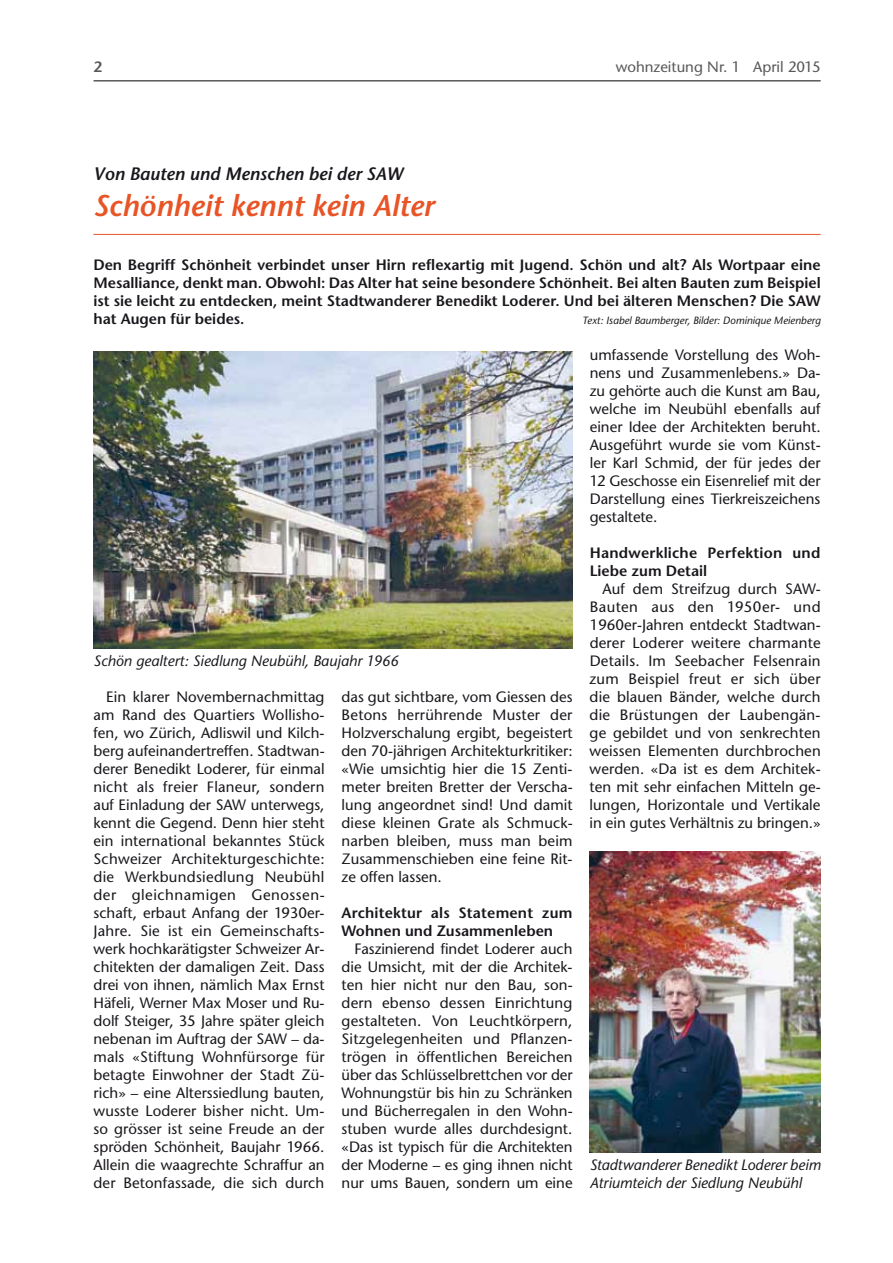
<style>
.page{position:relative;width:893px;height:1263px;background:#fff}
.page>*{position:absolute;margin:0;border:0;box-sizing:border-box;transform-origin:0 0}
.t1{font:italic 600 30px "Stone Sans";color:#e85425}
.t2{font:italic 600 18px "Stone Sans";color:#1a171c}
.t3{font:15px/18px "Stone Sans";color:#1a171c;text-align:justify}
.t4{font:600 15px/18px "Stone Sans";color:#1a171c}
.t5{font:italic 15px/18px "Stone Sans";color:#1a171c}
.t6{font:15px "Stone Sans";color:#58585a}
.t7{font:600 15px "Stone Sans";color:#58585a}
.t8{font:italic 10.5px "Stone Sans";color:#1a171c}
</style>
<div class="page">
<hr style="left:94px;top:80px;width:727px;height:2px;background:#58585a">
<hr style="left:93px;top:234px;width:728px;height:1px;background:#e85425">
<img style="left:94px;top:351px;width:479px;height:297px">
<img style="left:590px;top:851px;width:231px;height:301px">
<p class="t7" style="left:94px;top:57px;width:10px">2</p>
<p class="t6" style="left:616px;top:58px;width:206px">wohnzeitung Nr. 1 April 2015</p>
<p class="t2" style="left:93px;top:163px;width:311px">Von Bauten und Menschen bei der SAW</p>
<h1 class="t1" style="left:93px;top:187px;width:342px">Schönheit kennt kein Alter</h1>
<p class="t4" style="left:93px;top:256px;width:729px;text-align:justify">Den Begriff Schönheit verbindet unser Hirn reflexartig mit Jugend. Schön und alt? Als Wortpaar eine Mesalliance, denkt man. Obwohl: Das Alter hat seine besondere Schönheit. Bei alten Bauten zum Beispiel ist sie leicht zu entdecken, meint Stadtwanderer Benedikt Loderer. Und bei älteren Menschen? Die SAW hat Augen für beides.</p>
<p class="t8" style="left:582px;top:314px;width:240px">Text: Isabel Baumberger, Bilder: Dominique Meienberg</p>
<p class="t5" style="left:94px;top:652px;width:307px">Schön gealtert: Siedlung Neubühl, Baujahr 1966</p>
<p class="t3" style="left:94px;top:688px;width:233px;text-indent:13px">Ein klarer Novembernachmittag am Rand des Quartiers Wollisho&shy;fen, wo Zürich, Adliswil und Kilch&shy;berg aufeinandertreffen. Stadtwan&shy;derer Benedikt Loderer, für einmal nicht als freier Flaneur, sondern auf Einladung der SAW unterwegs, kennt die Gegend. Denn hier steht ein international bekanntes Stück Schweizer Architekturgeschichte: die Werkbundsiedlung Neubühl der gleichnamigen Genossen&shy;schaft, erbaut Anfang der 1930er-Jahre. Sie ist ein Gemeinschafts&shy;werk hochkarätigster Schweizer Ar&shy;chitekten der damaligen Zeit. Dass drei von ihnen, nämlich Max Ernst Häfeli, Werner Max Moser und Ru&shy;dolf Steiger, 35 Jahre später gleich nebenan im Auftrag der SAW – da&shy;mals «Stiftung Wohnfürsorge für betagte Einwohner der Stadt Zü&shy;rich» – eine Alterssiedlung bauten, wusste Loderer bisher nicht. Um&shy;so grösser ist seine Freude an der spröden Schönheit, Baujahr 1966.<br>Allein die waagrechte Schraffur an der Betonfassade, die sich durch</p>
<p class="t3" style="left:342px;top:688px;width:233px">das gut sichtbare, vom Giessen des Betons herrührende Muster der Holzverschalung ergibt, begeistert den 70-jährigen Architekturkritiker: «Wie umsichtig hier die 15 Zenti&shy;meter breiten Bretter der Verscha&shy;lung angeordnet sind! Und damit diese kleinen Grate als Schmuck&shy;narben bleiben, muss man beim Zusammenschieben eine feine Rit&shy;ze offen lassen.</p>
<p class="t4" style="left:342px;top:904px;width:233px">Architektur als Statement zum<br>Wohnen und Zusammenleben</p>
<p class="t3" style="left:342px;top:940px;width:233px;text-indent:13px">Faszinierend findet Loderer auch die Umsicht, mit der die Architek&shy;ten hier nicht nur den Bau, son&shy;dern ebenso dessen Einrichtung gestalteten. Von Leuchtkörpern, Sitzgelegenheiten und Pflanzen&shy;trögen in öffentlichen Bereichen über das Schlüsselbrettchen vor der Wohnungstür bis hin zu Schränken und Bücherregalen in den Wohn&shy;stuben wurde alles durchdesignt. «Das ist typisch für die Architekten der Moderne – es ging ihnen nicht nur ums Bauen, sondern um eine</p>
<p class="t3" style="left:590px;top:346px;width:233px">umfassende Vorstellung des Woh&shy;nens und Zusammenlebens.» Da&shy;zu gehörte auch die Kunst am Bau, welche im Neubühl ebenfalls auf einer Idee der Architekten beruht.<br>Ausgeführt wurde sie vom Künst&shy;ler Karl Schmid, der für jedes der 12 Geschosse ein Eisenrelief mit der Darstellung eines Tierkreiszeichens gestaltete.</p>
<p class="t4" style="left:590px;top:544px;width:232px">Handwerkliche Perfektion und<br>Liebe zum Detail</p>
<p class="t3" style="left:590px;top:580px;width:233px;text-indent:13px">Auf dem Streifzug durch SAW-Bauten aus den 1950er- und 1960er-Jahren entdeckt Stadtwan&shy;derer Loderer weitere charmante Details. Im Seebacher Felsenrain zum Beispiel freut er sich über die blauen Bänder, welche durch die Brüstungen der Laubengän&shy;ge gebildet und von senkrechten weissen Elementen durchbrochen werden. «Da ist es dem Architek&shy;ten mit sehr einfachen Mitteln ge&shy;lungen, Horizontale und Vertikale in ein gutes Verhältnis zu bringen.»</p>
<p class="t5" style="left:590px;top:1156px;width:232px">Stadtwanderer Benedikt Loderer beim<br>Atriumteich der Siedlung Neubühl</p>
</div>
